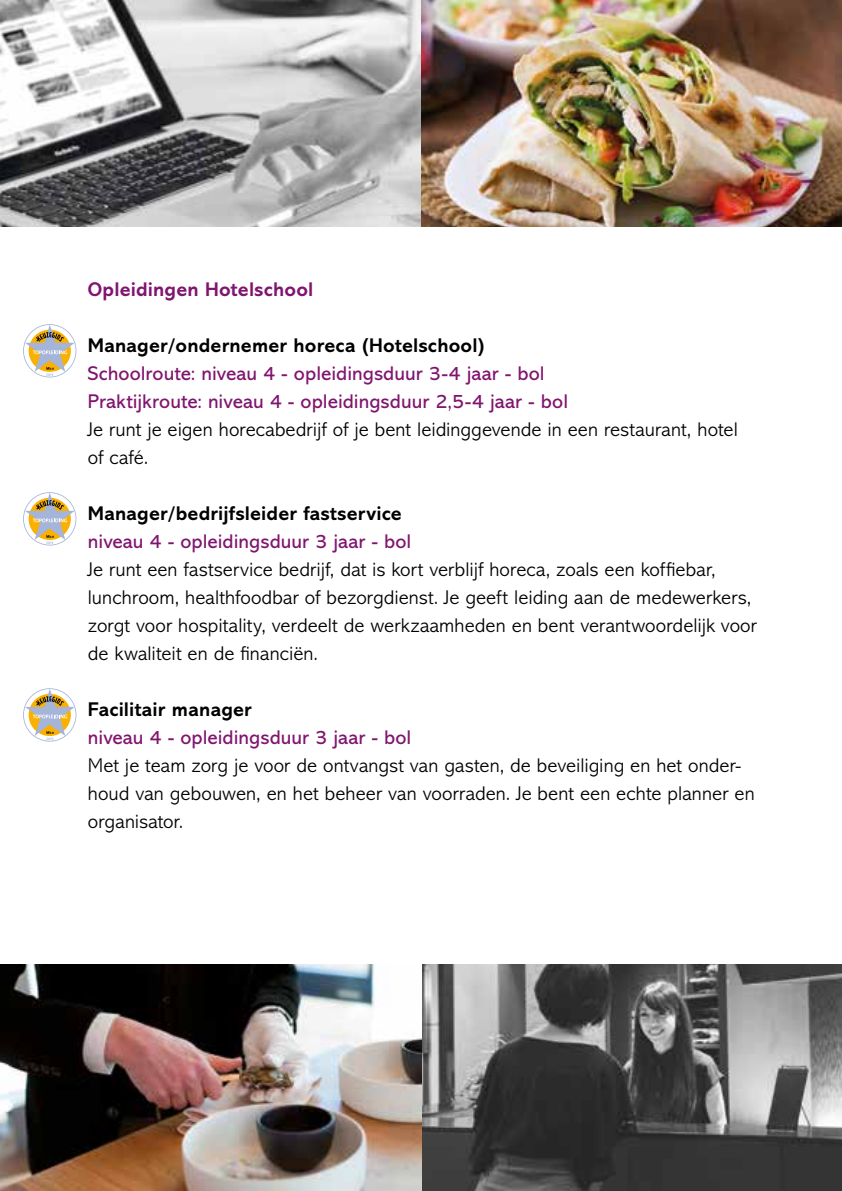
<style>
.page{position:relative;width:842px;height:1191px;background:#fff}
.page>*{position:absolute;margin:0;border:0;box-sizing:border-box;transform-origin:0 0}
.t1{font:300 20px/28px "Abadi";letter-spacing:.005em;color:#000}
.t2{font:20px/28px "Abadi MT Std";letter-spacing:.005em;color:#80156f}
.t3{font:700 20px "Abadi";letter-spacing:.01em;color:#000}
.t4{font:700 20px "Abadi MT Std";letter-spacing:.01em;color:#80156f}
</style>
<div class="page">
<img style="left:0;top:0;width:842px;height:227px">
<img style="left:0;top:964px;width:842px;height:227px">
<svg style="left:23px;top:324px;width:53px;height:53px"></svg>
<svg style="left:23px;top:492px;width:53px;height:53px"></svg>
<svg style="left:23px;top:688px;width:53px;height:53px"></svg>
<p class="t4" style="left:88px;top:278px;width:227px">Opleidingen Hotelschool</p>
<p class="t3" style="left:88px;top:334px;width:398px">Manager/ondernemer horeca (Hotelschool)</p>
<p class="t2" style="left:88px;top:360px;width:482px">Schoolroute: niveau 4 - opleidingsduur 3-4 jaar - bol<br>Praktijkroute: niveau 4 - opleidingsduur 2,5-4 jaar - bol</p>
<p class="t1" style="left:88px;top:416px;width:651px">Je runt je eigen horecabedrijf of je bent leidinggevende in een restaurant, hotel of café.</p>
<p class="t3" style="left:88px;top:502px;width:315px">Manager/bedrijfsleider fastservice</p>
<p class="t2" style="left:88px;top:528px;width:325px">niveau 4 - opleidingsduur 3 jaar - bol</p>
<p class="t1" style="left:88px;top:556px;width:671px">Je runt een fastservice bedrijf, dat is kort verblijf horeca, zoals een koffiebar, lunchroom, healthfoodbar of bezorgdienst. Je geeft leiding aan de medewerkers, zorgt voor hospitality, verdeelt de werkzaamheden en bent verantwoordelijk voor de kwaliteit en de financiën.</p>
<p class="t3" style="left:88px;top:698px;width:166px">Facilitair manager</p>
<p class="t2" style="left:88px;top:724px;width:325px">niveau 4 - opleidingsduur 3 jaar - bol</p>
<p class="t1" style="left:88px;top:752px;width:668px">Met je team zorg je voor de ontvangst van gasten, de beveiliging en het onder&shy;houd van gebouwen, en het beheer van voorraden. Je bent een echte planner en organisator.</p>
</div>
